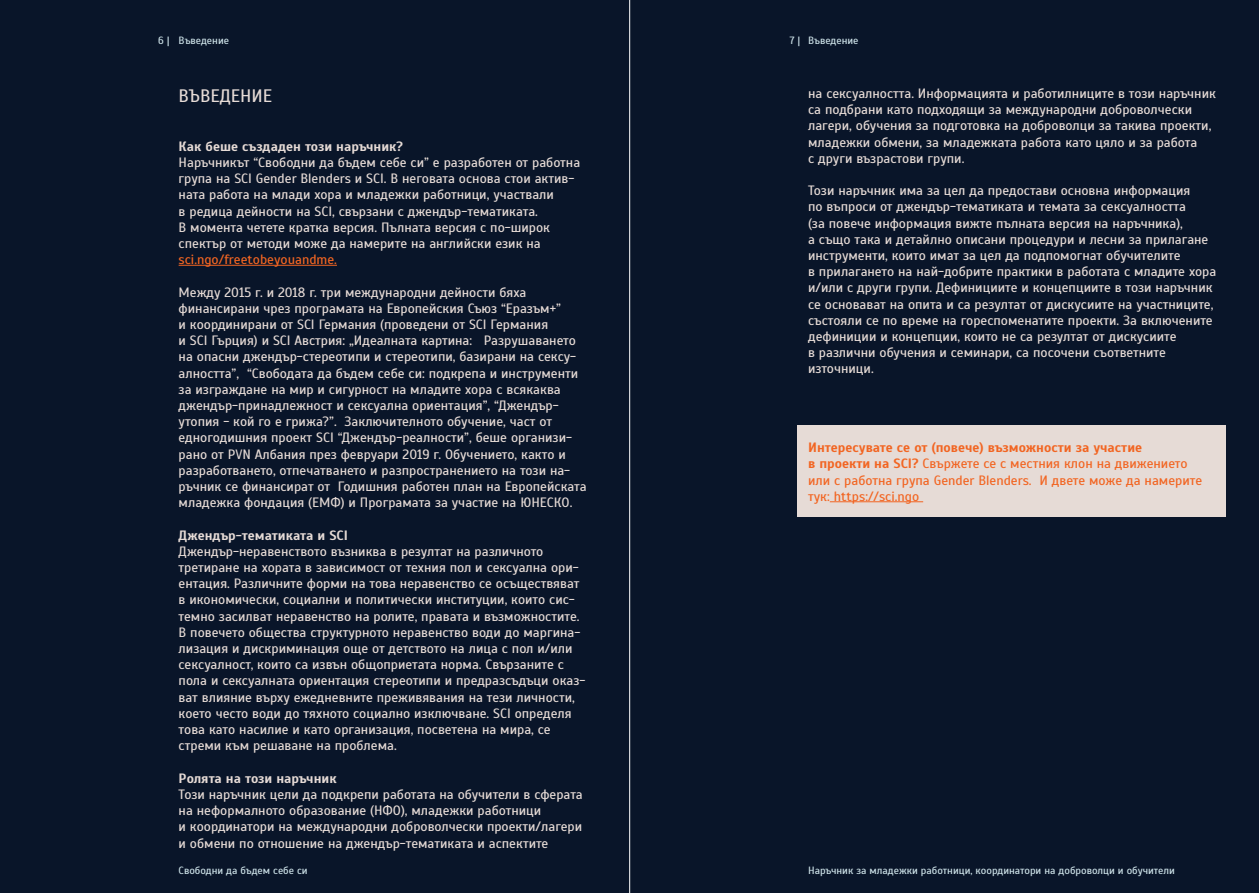
<style>
.page{position:relative;width:1259px;height:893px;background:#fff}
.page>*{position:absolute;margin:0;border:0;box-sizing:border-box;transform-origin:0 0}
.t1{font:18px "Scada";color:#e6dbd6}
.t2{font:13.5px/16.2px "Scada";color:#e6dbd6}
.t3{font:13.5px/16.2px "Scada";color:#f26522}
.t4{font:700 13.5px "Scada";color:#e6dbd6}
.t5{font:10.5px "Scada";color:#cee3e9}
.s1{font-weight:700}
</style>
<div class="page">
<div style="left:629px;top:0;width:630px;height:893px;background:#091529"></div>
<div style="left:0;top:0;width:629px;height:893px;background:#091529"></div>
<hr style="left:179px;top:265px;width:158px;height:1px;background:#f26522">
<div style="left:797px;top:426px;width:428px;height:91px;background:#e6dbd6"></div>
<hr style="left:830px;top:501px;width:93px;height:1px;background:#f26522">
<hr style="left:629px;top:0;width:1px;height:893px;background:#fff">
<p class="t5" style="left:158px;top:35px;width:13px">6 |</p>
<p class="t5" style="left:179px;top:35px;width:52px">Въведение</p>
<p class="t5" style="left:808px;top:35px;width:52px">Въведение</p>
<p class="t5" style="left:790px;top:35px;width:12px">7 |</p>
<h1 class="t1" style="left:179px;top:85px;width:95px">ВЪВЕДЕНИЕ</h1>
<p class="t4" style="left:179px;top:138px;width:226px">Как беше създаден този наръчник?</p>
<p class="t2" style="left:179px;top:155px;width:403px">Наръчникът “Свободни да бъдем себе си” е разработен от работна група на SCI Gender Blenders и SCI. В неговата основа стои актив&shy;ната работа на млади хора и младежки работници, участвали<br>в редица дейности на SCI, свързани с джендър-тематиката.<br>В момента четете кратка версия. Пълната версия с по-широк спектър от методи може да намеритe на английски език на</p>
<p class="t3" style="left:179px;top:252px;width:160px">sci.ngo/freetobeyouandme.</p>
<p class="t2" style="left:179px;top:284px;width:409px">Между 2015 г. и 2018 г. три международни дейности бяха финансирани чрез програмата на Европейския Съюз “Еразъм+”<br>и координирани от SCI Германия (проведени от SCI Германия<br>и SCI Гърция) и SCI Австрия: „Идеалната картина: Разрушаването на опасни джендър-стереотипи и стереотипи, базирани на сексу&shy;алността”, “Свободата да бъдем себе си: подкрепа и инструменти за изграждане на мир и сигурност на младите хора с всякаква джендър-принадлежност и сексуална ориентация”, “Джендър&shy;утопия - кой го е грижа?”. Заключителното обучение, част от едногодишния проект SCI “Джендър-реалности”, беше организи&shy;рано от PVN Албания през февруари 2019 г. Обучението, както и разработването, отпечатването и разпространението на този на&shy;ръчник се финансират от Годишния работен план на Европейската младежка фондация (ЕМФ) и Програмата за участие на ЮНЕСКО.</p>
<p class="t4" style="left:179px;top:527px;width:171px">Джендър-тематиката и SCI</p>
<p class="t2" style="left:179px;top:543px;width:408px">Джендър-неравенството възниква в резултат на различното третиране на хората в зависимост от техния пол и сексуална ори&shy;ентация. Различните форми на това неравенство се осъществяват в икономически, социални и политически институции, които сис&shy;темно засилват неравенство на ролите, правата и възможностите.<br>В повечето общества структурното неравенство води до маргина&shy;лизация и дискриминация още от детството на лица с пол и/или сексуалност, които са извън общоприетата норма. Свързаните с пола и сексуалната ориентация стереотипи и предразсъдъци оказ&shy;ват влияние върху ежедневните преживявания на тези личности, което често води до тяхното социално изключване. SCI определя това като насилие и като организация, посветена на мира, се стреми към решаване на проблема.</p>
<p class="t4" style="left:179px;top:770px;width:159px">Ролята на този наръчник</p>
<p class="t2" style="left:179px;top:786px;width:406px">Този наръчник цели да подкрепи работата на обучители в сферата на неформалното образование (НФО), младежки работници<br>и координатори на международни доброволчески проекти/лагери и обмени по отношение на джендър-тематиката и аспектите</p>
<p class="t2" style="left:808px;top:85px;width:409px">на сексуалността. Информацията и работилниците в този наръчник са подбрани като подходящи за международни доброволчески лагери, обучения за подготовка на доброволци за такива проекти, младежки обмени, за младежката работа като цяло и за работа<br>с други възрастови групи.</p>
<p class="t2" style="left:808px;top:183px;width:410px">Този наръчник има за цел да предостави основна информация<br>по въпроси от джендър-тематиката и темата за сексуалността<br>(за повече информация вижте пълната версия на наръчника),<br>а също така и детайлно описани процедури и лесни за прилагане инструменти, които имат за цел да подпомогнат обучителите<br>в прилагането на най-добрите практики в работата с младите хора и/или с други групи. Дефинициите и концепциите в този наръчник се основават на опита и са резултат от дискусиите на участниците, състояли се по време на гореспоменатите проекти. За включените дефиниции и концепции, които не са резултат от дискусиите<br>в различни обучения и семинари, са посочени съответните източници.</p>
<p class="t3" style="left:808px;top:440px;width:395px"><span class="s1">Интересувате се от (повече) възможности за участие<br>в проекти на SCI?</span> Свържете се с местния клон на движението или с работна група Gender Blenders. И двете може да намерите тук: https://sci.ngo</p>
<p class="t5" style="left:179px;top:865px;width:131px">Свободни да бъдем себе си</p>
<p class="t5" style="left:808px;top:865px;width:368px">Наръчник за младежки работници, координатори на доброволци и обучители</p>
</div>
